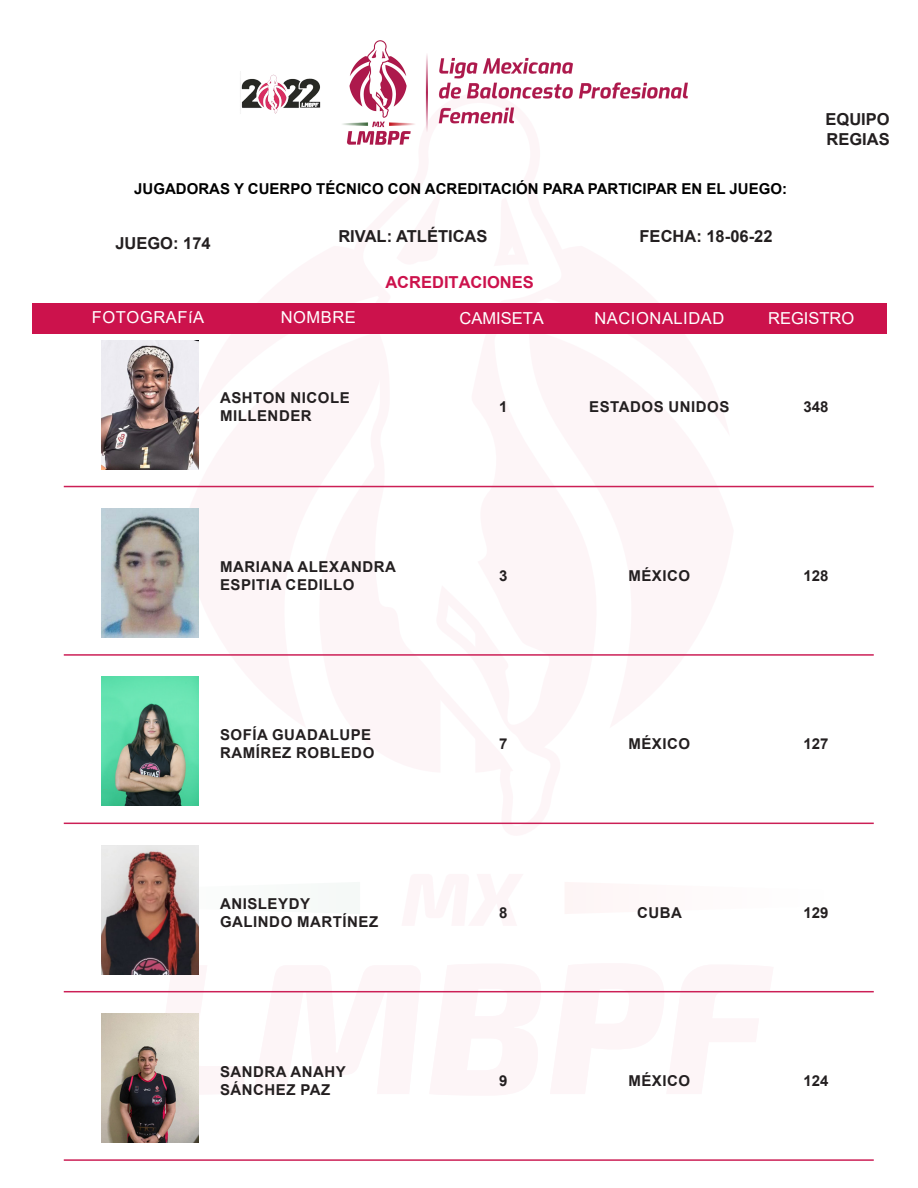
<style>
.page{position:relative;width:918px;height:1188px;background:#fff}
.page>*{position:absolute;margin:0;border:0;box-sizing:border-box;transform-origin:0 0}
.t1{font:700 16.5px/19.8px "Arial";color:#231f20}
.t2{font:16.5px "Arial";letter-spacing:.035em;color:#fff}
.t3{font:16.5px "Arial";color:#fff}
.t4{font:700 16.5px "Arial";color:#cc124c}
.t5{font:700 15px "Arial";letter-spacing:.035em;color:#231f20}
.t6{font:700 15px "Arial";color:#000}
</style>
<div class="page">
<svg style="left:146px;top:953px;width:639px;height:153px"></svg>
<svg style="left:101px;top:871px;width:98px;height:54px"></svg>
<svg style="left:360px;top:485px;width:204px;height:340px"></svg>
<div style="left:33px;top:303px;width:854px;height:31px;background:#cc124c"></div>
<img style="left:240px;top:40px;width:447px;height:105px">
<img style="left:102px;top:340px;width:96px;height:129px">
<hr style="left:64px;top:486px;width:810px;height:1px;background:#cc1f56">
<img style="left:102px;top:509px;width:96px;height:129px">
<hr style="left:64px;top:654px;width:810px;height:2px;background:#cc1f56">
<img style="left:102px;top:677px;width:96px;height:129px">
<hr style="left:64px;top:823px;width:810px;height:1px;background:#cc1f56">
<img style="left:102px;top:845px;width:96px;height:129px">
<hr style="left:64px;top:991px;width:810px;height:1px;background:#cc1f56">
<img style="left:102px;top:1014px;width:96px;height:129px">
<hr style="left:64px;top:1159px;width:810px;height:2px;background:#cc1f56">
<p class="t6" style="left:134px;top:178px;width:654px">JUGADORAS Y CUERPO TÉCNICO CON ACREDITACIÓN PARA PARTICIPAR EN EL JUEGO:</p>
<p class="t1" style="left:115px;top:233px;width:97px">JUEGO: 174</p>
<p class="t1" style="left:338px;top:227px;width:151px">RIVAL: ATLÉTICAS</p>
<p class="t1" style="left:640px;top:227px;width:134px">FECHA: 18-06-22</p>
<p class="t4" style="left:385px;top:271px;width:150px">ACREDITACIONES</p>
<p class="t1" style="left:826px;top:110px;width:66px">EQUIPO<br>REGIAS</p>
<p class="t2" style="left:92px;top:306px;width:114px">FOTOGRAFíA</p>
<p class="t2" style="left:281px;top:306px;width:77px">NOMBRE</p>
<p class="t3" style="left:460px;top:307px;width:86px">CAMISETA</p>
<p class="t3" style="left:768px;top:307px;width:88px">REGISTRO</p>
<p class="t2" style="left:594px;top:307px;width:131px">NACIONALIDAD</p>
<p class="t5" style="left:220px;top:388px;width:131px">ASHTON NICOLE</p>
<p class="t5" style="left:220px;top:406px;width:93px">MILLENDER</p>
<p class="t5" style="left:220px;top:556px;width:177px">MARIANA ALEXANDRA</p>
<p class="t5" style="left:220px;top:574px;width:136px">ESPITIA CEDILLO</p>
<p class="t5" style="left:220px;top:724px;width:153px">SOFÍA GUADALUPE</p>
<p class="t5" style="left:220px;top:742px;width:156px">RAMÍREZ ROBLEDO</p>
<p class="t5" style="left:220px;top:893px;width:92px">ANISLEYDY</p>
<p class="t5" style="left:220px;top:911px;width:160px">GALINDO MARTÍNEZ</p>
<p class="t5" style="left:220px;top:1061px;width:127px">SANDRA ANAHY</p>
<p class="t5" style="left:220px;top:1079px;width:112px">SÁNCHEZ PAZ</p>
<p class="t5" style="left:499px;top:397px;width:10px">1</p>
<p class="t5" style="left:589px;top:397px;width:142px">ESTADOS UNIDOS</p>
<p class="t5" style="left:804px;top:397px;width:27px">348</p>
<p class="t5" style="left:499px;top:565px;width:10px">3</p>
<p class="t5" style="left:628px;top:565px;width:63px">MÉXICO</p>
<p class="t5" style="left:804px;top:565px;width:27px">128</p>
<p class="t5" style="left:499px;top:733px;width:10px">7</p>
<p class="t5" style="left:628px;top:733px;width:63px">MÉXICO</p>
<p class="t5" style="left:804px;top:733px;width:27px">127</p>
<p class="t5" style="left:499px;top:902px;width:10px">8</p>
<p class="t5" style="left:637px;top:902px;width:46px">CUBA</p>
<p class="t5" style="left:804px;top:902px;width:27px">129</p>
<p class="t5" style="left:499px;top:1070px;width:10px">9</p>
<p class="t5" style="left:628px;top:1070px;width:63px">MÉXICO</p>
<p class="t5" style="left:804px;top:1070px;width:27px">124</p>
</div>
